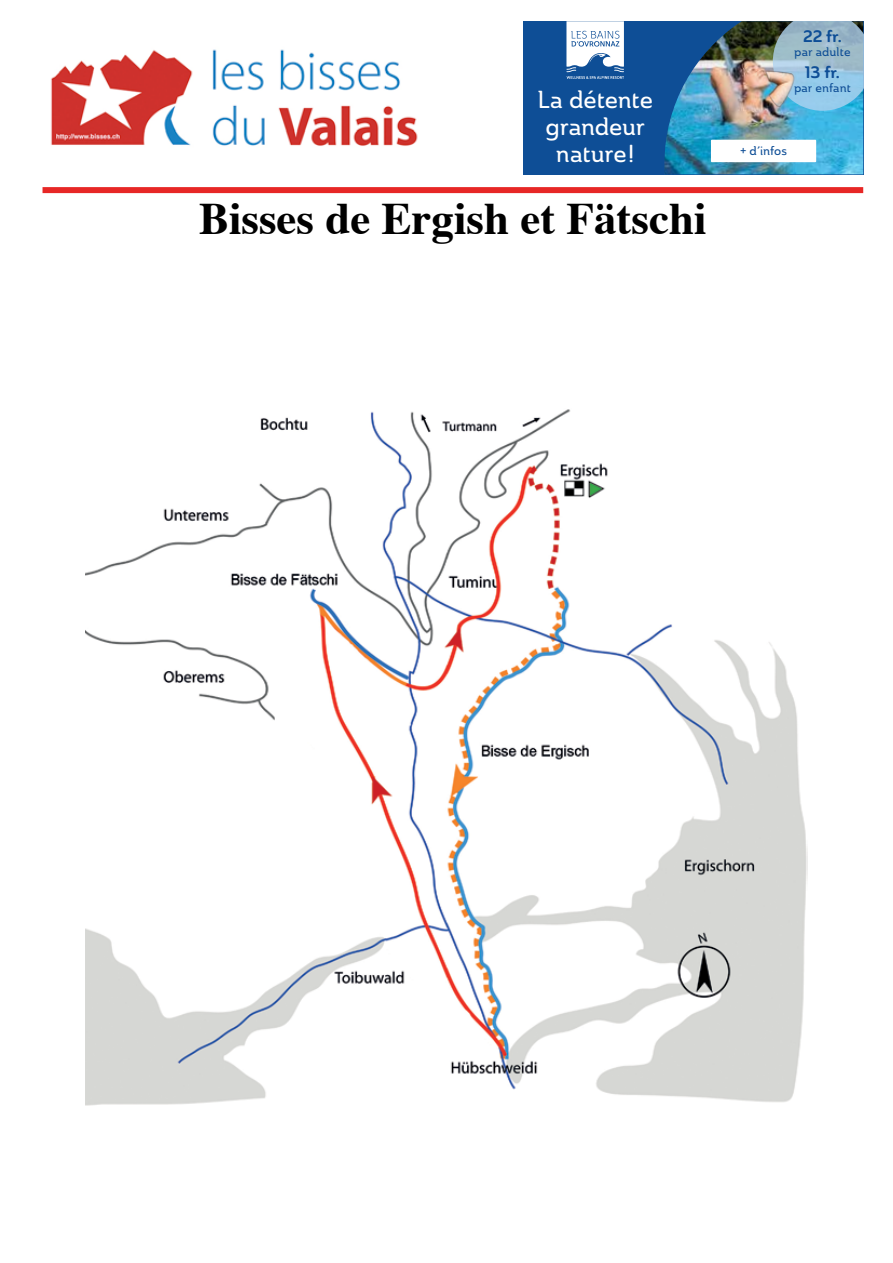
<style>
.page{position:relative;width:893px;height:1263px;background:#fff}
.page>*{position:absolute;margin:0;border:0;box-sizing:border-box;transform-origin:0 0}
.t1{font:700 45px "Times";color:#000}
.t2{font:24.3px/27px "Ainslie Nor Med";letter-spacing:-.01em;color:#fff;text-align:center}
.t3{font:16.5px "Ainslie Nor Bol";letter-spacing:.005em;color:#0e4e96}
.t4{font:12.3px "Ainslie Nor Med";color:#0e4e96}
.t5{font:12.15px "Ainslie Nor Med";letter-spacing:.01em;color:#0e4e96}
</style>
<div class="page">
<img style="left:51px;top:49px;width:367px;height:97px">
<div style="left:523px;top:21px;width:340px;height:153px;background:#0e4e96"></div>
<svg style="left:566px;top:21px;width:58px;height:58px"></svg>
<img style="left:664px;top:21px;width:199px;height:153px">
<img style="left:85px;top:409px;width:723px;height:697px">
<div style="left:43px;top:187px;width:820px;height:6px;background:#e72726"></div>
<p class="t2" style="left:537px;top:86px;width:117px">La détente grandeur nature!</p>
<h1 class="t1" style="left:199px;top:175px;width:509px">Bisses de Ergish et Fätschi</h1>
<p class="t3" style="left:803px;top:25px;width:40px">22 fr.</p>
<p class="t5" style="left:794px;top:44px;width:58px">par adulte</p>
<p class="t3" style="left:805px;top:61px;width:36px">13 fr.</p>
<p class="t5" style="left:794px;top:80px;width:58px">par enfant</p>
<p class="t4" style="left:740px;top:143px;width:48px">+ d’infos</p>
</div>
